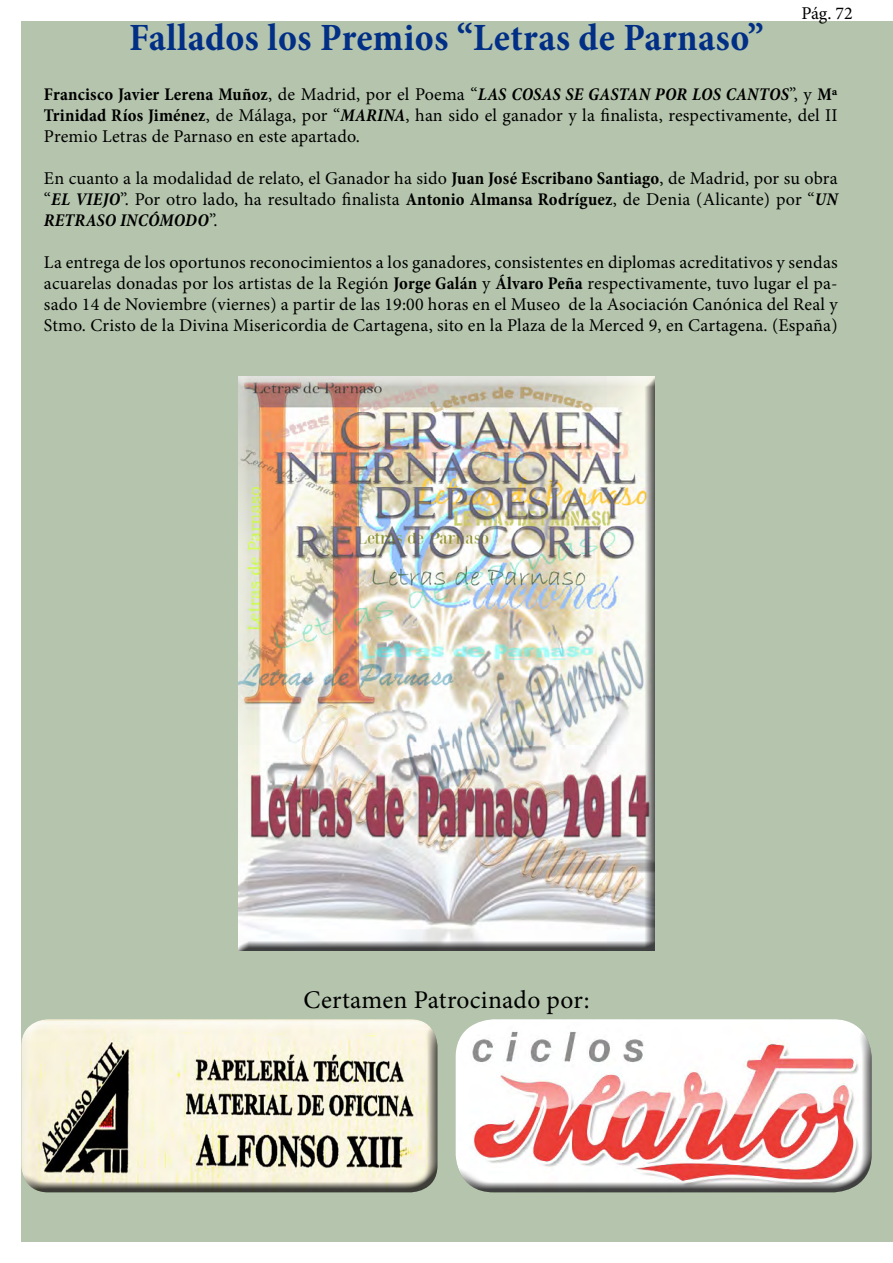
<style>
.page{position:relative;width:893px;height:1263px;background:#fff}
.page>*{position:absolute;margin:0;border:0;box-sizing:border-box;transform-origin:0 0}
.t1{font:700 condensed 39px "Minion Pro";letter-spacing:.01em;color:#022f86}
.t2{font:25.5px "Minion Pro";letter-spacing:.01em;color:#000}
.t3{font:18px/21px "Minion Pro";letter-spacing:.01em;color:#000;text-align:justify}
.s1{font-weight:700;font-stretch:condensed}
.s2{font-weight:700;font-style:italic;font-stretch:condensed}
</style>
<div class="page">
<div style="left:21px;top:21px;width:872px;height:1221px;background:#b5c5ad"></div>
<div style="left:11px;top:1008px;width:431px;height:178px;background:#fff;opacity:.75"></div>
<div style="left:17px;top:1025px;width:432px;height:168px;background:#000;opacity:.75"></div>
<div style="left:445px;top:1008px;width:429px;height:173px;background:#fff;opacity:.75"></div>
<div style="left:453px;top:1029px;width:429px;height:164px;background:#000;opacity:.75"></div>
<div style="left:232px;top:369px;width:434px;height:582px;background:#000;opacity:.75"></div>
<p class="t1" style="left:129px;top:10px;width:636px">Fallados los Premios “Letras de Parnaso”</p>
<p class="t3" style="left:801px;top:3px;width:53px">Pág. 72</p>
<p class="t3" style="left:44px;top:84px;width:795px"><span class="s1">Francisco Javier Lerena Muñoz</span>, de Madrid, por el Poema “<span class="s2">LAS COSAS SE GASTAN POR LOS CANTOS</span>”, y <span class="s1">Mª Trinidad Ríos Jiménez</span>, de Málaga, por “<span class="s2">MARINA</span>, han sido el ganador y la finalista, respectivamente, del II Premio Letras de Parnaso en este apartado.</p>
<p class="t3" style="left:44px;top:168px;width:795px">En cuanto a la modalidad de relato, el Ganador ha sido <span class="s1">Juan José Escribano Santiago</span>, de Madrid, por su obra “<span class="s2">EL VIEJO</span>”. Por otro lado, ha resultado finalista <span class="s1">Antonio Almansa Rodríguez</span>, de Denia (Alicante) por “<span class="s2">UN RETRASO INCÓMODO</span>”.</p>
<p class="t3" style="left:44px;top:252px;width:795px">La entrega de los oportunos reconocimientos a los ganadores, consistentes en diplomas acreditativos y sendas acuarelas donadas por los artistas de la Región <span class="s1">Jorge Galán</span> y <span class="s1">Álvaro Peña</span> respectivamente, tuvo lugar el pa&shy;sado 14 de Noviembre (viernes) a partir de las 19:00 horas en el Museo de la Asociación Canónica del Real y Stmo. Cristo de la Divina Misericordia de Cartagena, sito en la Plaza de la Merced 9, en Cartagena. (España)</p>
<p class="t2" style="left:303px;top:983px;width:288px">Certamen Patrocinado por:</p>
</div>
